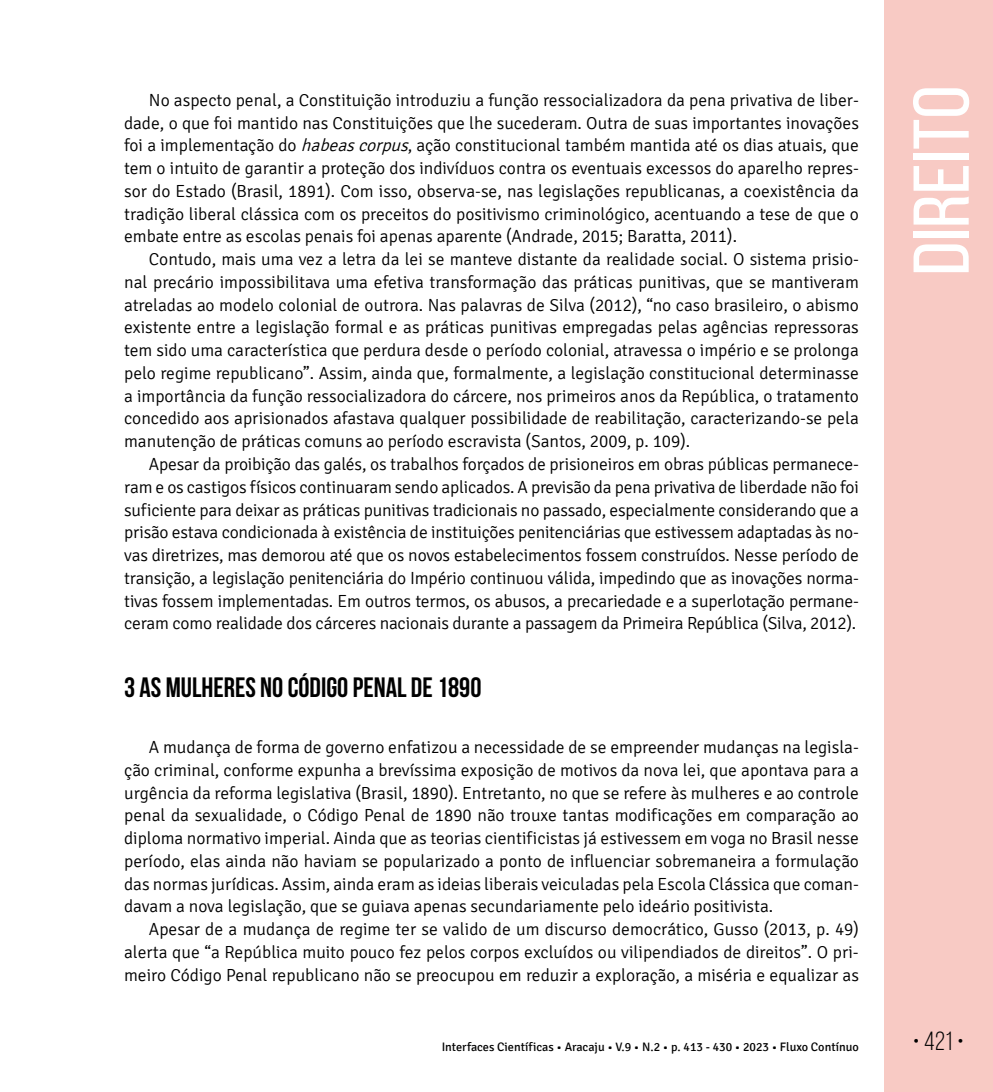
<style>
.page{position:relative;width:993px;height:1092px;background:#fff}
.page>*{position:absolute;margin:0;border:0;box-sizing:border-box;transform-origin:0 0}
.t1{font:78.75px "Bebas Neue";color:#fff;scale:1.09 1}
.t2{font:700 28px "Bebas Neue";color:#000}
.t3{font:26.25px "Bebas Neue";color:#000}
.t4{font:300 17.5px/22.8px "Signika";color:#000;text-align:justify}
.t5{font:12.25px "Signika";color:#000}
.s1{font-style:italic}
</style>
<div class="page">
<div style="left:883px;top:0;width:109px;height:1091px;background:#f8cac4"></div>
<p class="t4" style="left:124px;top:89px;width:736px;text-indent:25px">No aspecto penal, a Constituição introduziu a função ressocializadora da pena privativa de liber&shy;dade, o que foi mantido nas Constituições que lhe sucederam. Outra de suas importantes inovações foi a implementação do <span class="s1">habeascorpus</span>, ação constitucional também mantida até os dias atuais, que tem o intuito de garantir a proteção dos indivíduos contra os eventuais excessos do aparelho repres&shy;sor do Estado (Brasil, 1891). Com isso, observa-se, nas legislações republicanas, a coexistência da tradição liberal clássica com os preceitos do positivismo criminológico, acentuando a tese de que o embate entre as escolas penais foi apenas aparente (Andrade, 2015; Baratta, 2011).</p>
<p class="t4" style="left:124px;top:248px;width:736px;text-indent:25px">Contudo, mais uma vez a letra da lei se manteve distante da realidade social. O sistema prisio&shy;nal precário impossibilitava uma efetiva transformação das práticas punitivas, que se mantiveram atreladas ao modelo colonial de outrora. Nas palavras de Silva (2012), “no caso brasileiro, o abismo existente entre a legislação formal e as práticas punitivas empregadas pelas agências repressoras tem sido uma característica que perdura desde o período colonial, atravessa o império e se prolonga pelo regime republicano”. Assim, ainda que, formalmente, a legislação constitucional determinasse a importância da função ressocializadora do cárcere, nos primeiros anos da República, o tratamento concedido aos aprisionados afastava qualquer possibilidade de reabilitação, caracterizando-se pela manutenção de práticas comuns ao período escravista (Santos, 2009, p. 109).</p>
<p class="t4" style="left:124px;top:453px;width:736px;text-indent:25px">Apesar da proibição das galés, os trabalhos forçados de prisioneiros em obras públicas permanece&shy;ram e os castigos físicos continuaram sendo aplicados. A previsão da pena privativa de liberdade não foi suficiente para deixar as práticas punitivas tradicionais no passado, especialmente considerando que a prisão estava condicionada à existência de instituições penitenciárias que estivessem adaptadas às no&shy;vas diretrizes, mas demorou até que os novos estabelecimentos fossem construídos. Nesse período de transição, a legislação penitenciária do Império continuou válida, impedindo que as inovações norma&shy;tivas fossem implementadas. Em outros termos, os abusos, a precariedade e a superlotação permane&shy;ceram como realidade dos cárceres nacionais durante a passagem da Primeira República (Silva, 2012).</p>
<h2 class="t2" style="left:124px;top:671px;width:359px">3 AS MULHERES NO CÓDIGO PENAL DE 1890</h2>
<p class="t4" style="left:124px;top:736px;width:736px;text-indent:25px">A mudança de forma de governo enfatizou a necessidade de se empreender mudanças na legisla&shy;ção criminal, conforme expunha a brevíssima exposição de motivos da nova lei, que apontava para a urgência da reforma legislativa (Brasil, 1890). Entretanto, no que se refere às mulheres e ao controle penal da sexualidade, o Código Penal de 1890 não trouxe tantas modificações em comparação ao diploma normativo imperial. Ainda que as teorias cientificistas já estivessem em voga no Brasil nesse período, elas ainda não haviam se popularizado a ponto de influenciar sobremaneira a formulação das normas jurídicas. Assim, ainda eram as ideias liberais veiculadas pela Escola Clássica que coman&shy;davam a nova legislação, que se guiava apenas secundariamente pelo ideário positivista.</p>
<p class="t4" style="left:124px;top:918px;width:736px;text-indent:25px">Apesar de a mudança de regime ter se valido de um discurso democrático, Gusso (2013, p. 49) alerta que “a República muito pouco fez pelos corpos excluídos ou vilipendiados de direitos”. O pri&shy;meiro Código Penal republicano não se preocupou em reduzir a exploração, a miséria e equalizar as</p>
<h1 class="t1" style="left:898px;top:275px;width:176px;rotate:-90deg">Direito</h1>
<p class="t5" style="left:441px;top:1040px;width:418px">Interfaces Científicas • Aracaju • V.9 • N.2 • p. 413 - 430 • 2023 • Fluxo Contínuo</p>
<h3 class="t3" style="left:912px;top:1026px;width:53px">• 421 •</h3>
</div>
